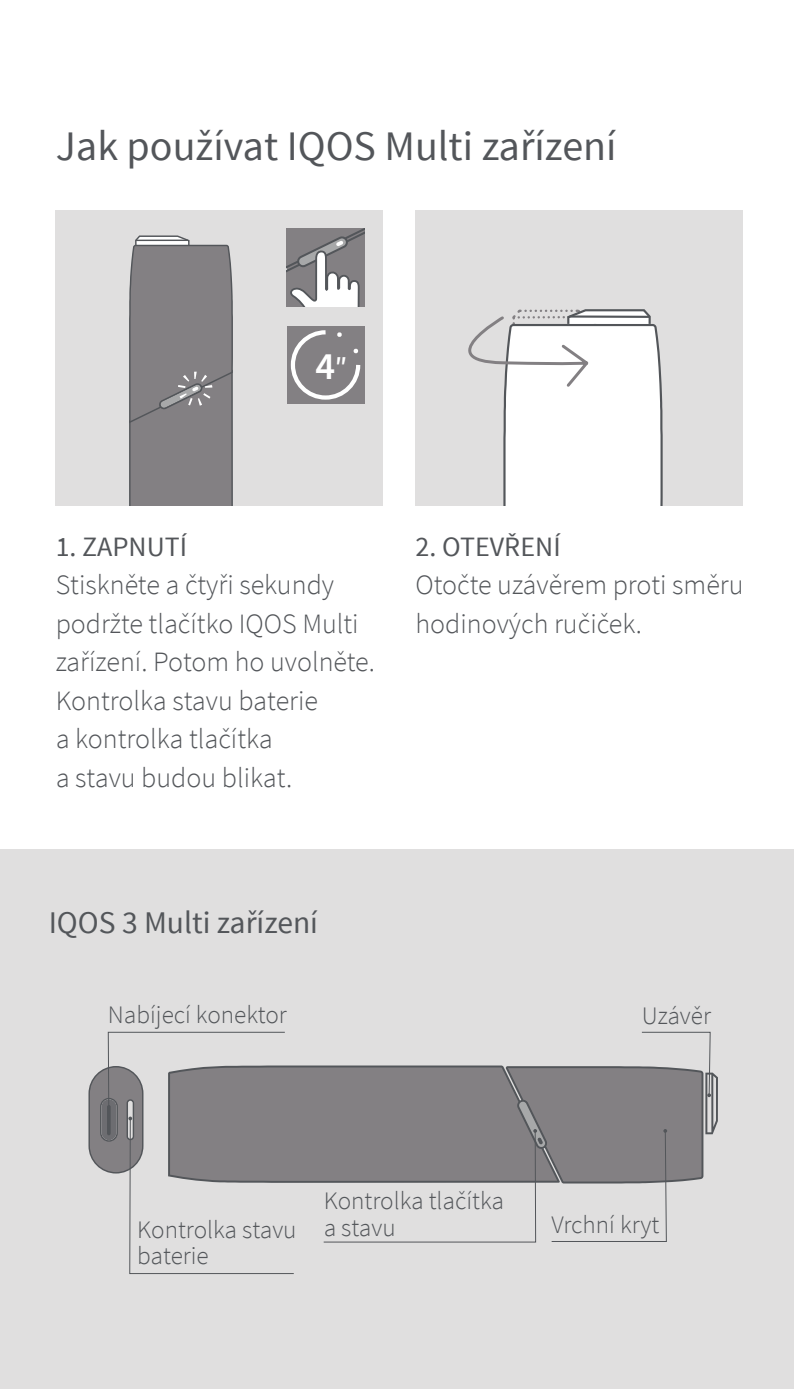
<style>
.page{position:relative;width:794px;height:1389px;background:#fff}
.page>*{position:absolute;margin:0;border:0;box-sizing:border-box;transform-origin:0 0}
.t1{font:42px "Source Sans Pro";color:#53565a}
.t2{font:600 38.5px "Source Sans Pro";color:#fff}
.t3{font:31.5px "Source Sans Pro";color:#53565a}
.t4{font:300 28px/38.5px "Source Sans Pro";color:#53565a}
.t5{font:28px "Source Sans Pro";color:#53565a}
.t6{font:300 25.2px/26.2px "Source Sans Pro";color:#53565a}
.s1{font-size:24.5px}
</style>
<div class="page">
<div style="left:0;top:849px;width:794px;height:540px;background:#e0dfdf"></div>
<div style="left:56px;top:210px;width:327px;height:296px;background:#e0dfdf"></div>
<div style="left:415px;top:210px;width:328px;height:296px;background:#e0dfdf"></div>
<svg style="left:468px;top:309px;width:195px;height:197px"></svg>
<svg style="left:287px;top:228px;width:77px;height:78px;background:#9c9a9d"></svg>
<svg style="left:287px;top:326px;width:77px;height:78px;background:#918e91"></svg>
<svg style="left:129px;top:235px;width:104px;height:271px;background:#858385"></svg>
<div style="left:295px;top:1067px;width:28px;height:114px;background:#838083"></div>
<svg style="left:88px;top:1031px;width:207px;height:243px"></svg>
<svg style="left:323px;top:1031px;width:395px;height:212px"></svg>
<h1 class="t1" style="left:56px;top:120px;width:562px">Jak používat IQOS Multi zařízení</h1>
<h2 class="t2" style="left:315px;top:342px;width:33px">4<span class="s1">″</span></h2>
<p class="t5" style="left:56px;top:529px;width:133px">1. ZAPNUTÍ</p>
<p class="t4" style="left:56px;top:566px;width:321px">Stiskněte a čtyři sekundy podržte tlačítko IQOS Multi zařízení. Potom ho uvolněte.<br>Kontrolka stavu baterie<br>a kontrolka tlačítka<br>a stavu budou blikat.</p>
<p class="t5" style="left:415px;top:529px;width:147px">2. OTEVŘENÍ</p>
<p class="t4" style="left:415px;top:566px;width:330px">Otočte uzávěrem proti směru hodinových ručiček.</p>
<p class="t3" style="left:49px;top:903px;width:271px">IQOS 3 Multi zařízení</p>
<p class="t6" style="left:108px;top:1001px;width:181px">Nabíjecí konektor</p>
<p class="t6" style="left:642px;top:1003px;width:71px">Uzávěr</p>
<p class="t6" style="left:137px;top:1216px;width:161px">Kontrolka stavu baterie</p>
<p class="t6" style="left:324px;top:1188px;width:182px">Kontrolka tlačítka a stavu</p>
<p class="t6" style="left:551px;top:1212px;width:109px">Vrchní kryt</p>
</div>
